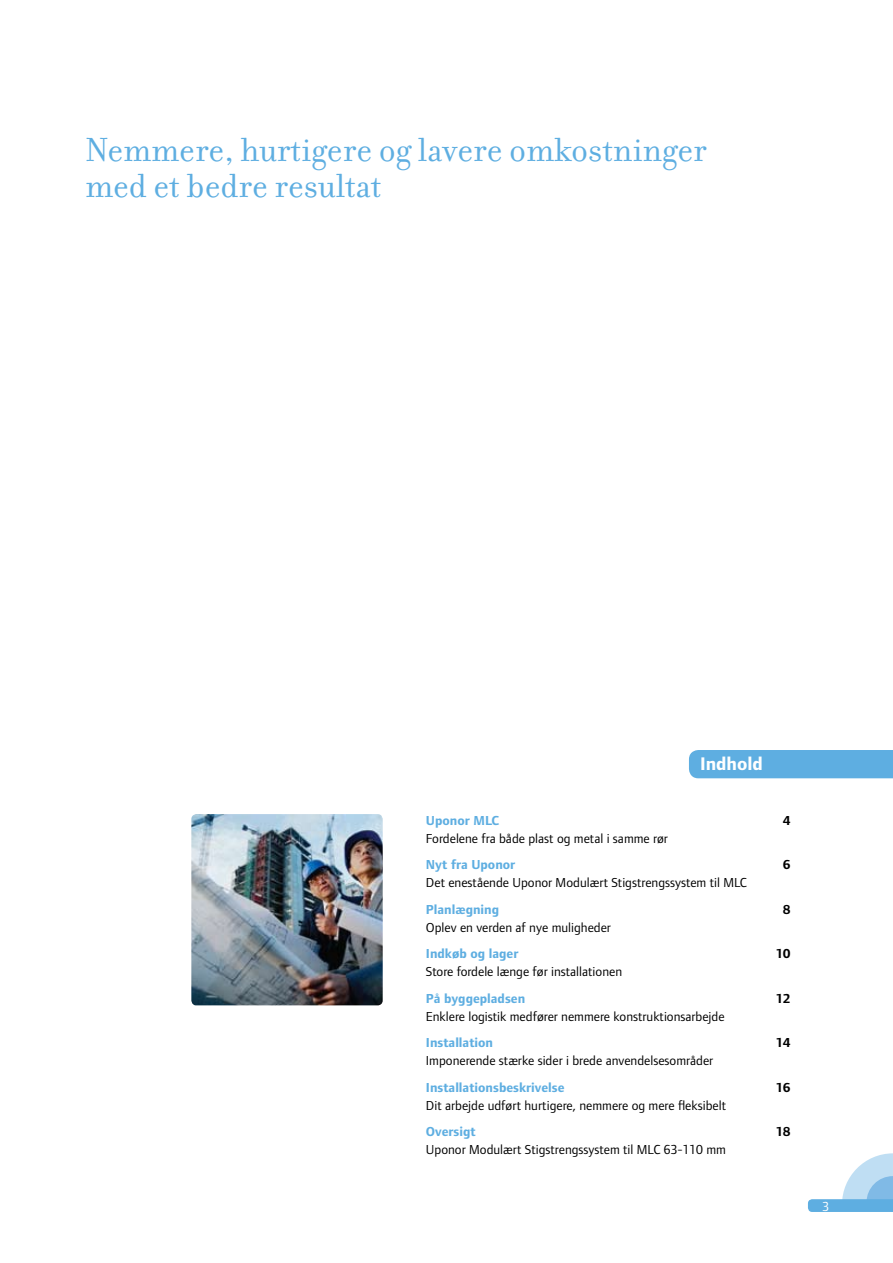
<style>
.page{position:relative;width:893px;height:1263px;background:#fff}
.page>*{position:absolute;margin:0;border:0;box-sizing:border-box;transform-origin:0 0}
.t1{font:36px/36px "Filosofia OT";color:#5eaee1}
.t2{font:700 18.9px "Foundry Form Sans";color:#fff}
.t3{font:13.5px "Foundry Form Sans";color:#000}
.t4{font:700 13.5px "Foundry Form Sans";color:#5eaee1}
.t5{font:700 13.5px "Foundry Form Sans";color:#000}
.t6{font:13.5px "Foundry Form Sans";color:#fff}
</style>
<div class="page">
<div style="left:689px;top:750px;width:204px;height:28px;background:#5eaee1"></div>
<img style="left:191px;top:814px;width:192px;height:191px">
<svg style="left:808px;top:1153px;width:85px;height:59px"></svg>
<h1 class="t1" style="left:85px;top:132px;width:623px">Nemmere, hurtigere og lavere omkostninger med et bedre resultat</h1>
<h2 class="t2" style="left:700px;top:753px;width:64px">Indhold</h2>
<p class="t4" style="left:426px;top:812px;width:75px">Uponor MLC</p>
<p class="t5" style="left:783px;top:812px;width:9px">4</p>
<p class="t3" style="left:426px;top:830px;width:244px">Fordelene fra både plast og metal i samme rør</p>
<p class="t4" style="left:426px;top:857px;width:91px">Nyt fra Uponor</p>
<p class="t5" style="left:783px;top:857px;width:9px">6</p>
<p class="t3" style="left:426px;top:875px;width:323px">Det enestående Uponor Modulært Stigstrengssystem til MLC</p>
<p class="t4" style="left:426px;top:901px;width:75px">Planlægning</p>
<p class="t5" style="left:783px;top:901px;width:9px">8</p>
<p class="t3" style="left:426px;top:919px;width:187px">Oplev en verden af nye muligheder</p>
<p class="t4" style="left:426px;top:946px;width:94px">Indkøb og lager</p>
<p class="t5" style="left:776px;top:946px;width:16px">10</p>
<p class="t3" style="left:426px;top:964px;width:198px">Store fordele længe før installationen</p>
<p class="t4" style="left:426px;top:990px;width:101px">På byggepladsen</p>
<p class="t5" style="left:776px;top:990px;width:16px">12</p>
<p class="t3" style="left:426px;top:1008px;width:300px">Enklere logistik medfører nemmere konstruktionsarbejde</p>
<p class="t4" style="left:426px;top:1035px;width:69px">Installation</p>
<p class="t5" style="left:776px;top:1035px;width:16px">14</p>
<p class="t3" style="left:426px;top:1053px;width:289px">Imponerende stærke sider i brede anvendelsesområder</p>
<p class="t4" style="left:426px;top:1079px;width:140px">Installationsbeskrivelse</p>
<p class="t5" style="left:776px;top:1079px;width:16px">16</p>
<p class="t3" style="left:426px;top:1097px;width:302px">Dit arbejde udført hurtigere, nemmere og mere fleksibelt</p>
<p class="t4" style="left:426px;top:1124px;width:51px">Oversigt</p>
<p class="t5" style="left:776px;top:1124px;width:16px">18</p>
<p class="t3" style="left:426px;top:1142px;width:301px">Uponor Modulært Stigstrengssystem til MLC 63-110 mm</p>
<p class="t6" style="left:822px;top:1199px;width:8px">3</p>
</div>
